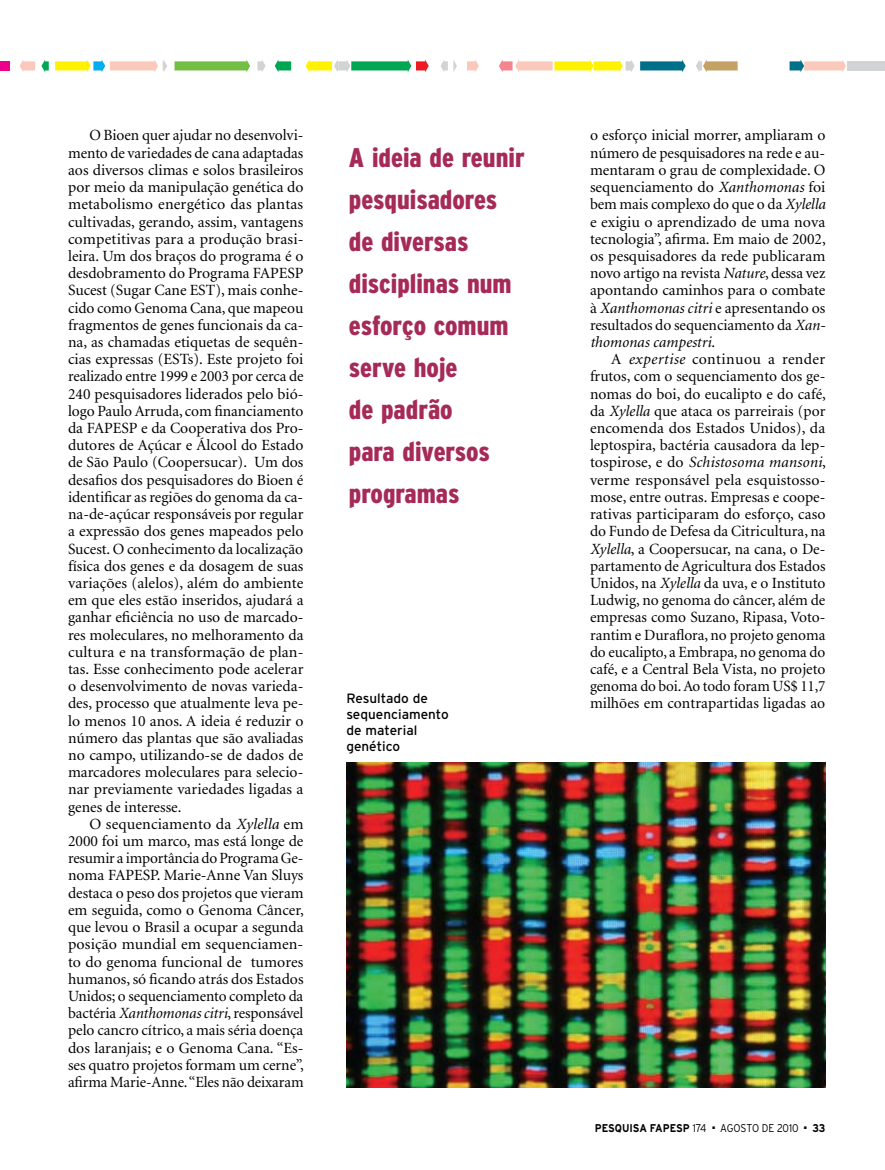
<style>
.page{position:relative;width:885px;height:1170px;background:#fff}
.page>*{position:absolute;margin:0;border:0;box-sizing:border-box;transform-origin:0 0}
.t1{font:900 condensed 27px/42px "Interstate";color:#a62a57}
.t2{font:15.6px/17.2px "Minion";color:#000;text-align:justify}
.t3{font:13.5px/15.8px "Interstate";color:#000}
.t4{font:700 11.25px "Interstate";color:#000;scale:.9 1}
.t5{font:300 11.25px "Interstate";color:#000;scale:.9 1}
.s1{font-style:italic}
.s2{font-weight:300}
</style>
<div class="page">
<img style="left:346px;top:762px;width:479px;height:324px">
<div style="left:0;top:61px;width:10px;height:9px;background:#ec008c"></div>
<svg style="left:20px;top:60px;width:15px;height:12px"></svg>
<svg style="left:41px;top:60px;width:8px;height:12px"></svg>
<svg style="left:55px;top:60px;width:112px;height:12px"></svg>
<svg style="left:174px;top:60px;width:76px;height:12px"></svg>
<svg style="left:257px;top:60px;width:8px;height:12px"></svg>
<svg style="left:275px;top:60px;width:16px;height:12px"></svg>
<svg style="left:306px;top:60px;width:122px;height:12px"></svg>
<svg style="left:441px;top:60px;width:16px;height:12px"></svg>
<svg style="left:467px;top:60px;width:12px;height:12px"></svg>
<svg style="left:499px;top:60px;width:135px;height:12px"></svg>
<svg style="left:640px;top:60px;width:45px;height:12px"></svg>
<svg style="left:696px;top:60px;width:41px;height:12px"></svg>
<svg style="left:789px;top:60px;width:57px;height:12px"></svg>
<div style="left:847px;top:61px;width:37px;height:9px;background:#d1d3d4"></div>
<p class="t2" style="left:68px;top:127px;width:237px;text-indent:21px">O Bioen quer ajudar no desenvolvi&shy;mento de variedades de cana adaptadas aos diversos climas e solos brasileiros por meio da manipulação genética do metabolismo energético das plantas cultivadas, gerando, assim, vantagens competitivas para a produção brasi&shy;leira. Um dos braços do programa é o desdobramento do Programa FAPESP Sucest (Sugar Cane EST), mais conhe&shy;cido como Genoma Cana, que mapeou fragmentos de genes funcionais da ca&shy;na, as chamadas etiquetas de sequên&shy;cias expressas (ESTs). Este projeto foi realizado entre 1999 e 2003 por cerca de 240 pesquisadores liderados pelo bió&shy;logo Paulo Arruda, com financiamento da FAPESP e da Cooperativa dos Pro&shy;dutores de Açúcar e Álcool do Estado de São Paulo (Coopersucar). Um dos desafios dos pesquisadores do Bioen é identificar as regiões do genoma da ca&shy;na-de-açúcar responsáveis por regular a expressão dos genes mapeados pelo Sucest. O conhecimento da localização física dos genes e da dosagem de suas variações (alelos), além do ambiente em que eles estão inseridos, ajudará a ganhar eficiência no uso de marcado&shy;res moleculares, no melhoramento da cultura e na transformação de plan&shy;tas. Esse conhecimento pode acelerar o desenvolvimento de novas varieda&shy;des, processo que atualmente leva pe&shy;lo menos 10 anos. A ideia é reduzir o número das plantas que são avaliadas no campo, utilizando-se de dados de marcadores moleculares para selecio&shy;nar previamente variedades ligadas a genes de interesse.</p>
<p class="t2" style="left:68px;top:815px;width:237px;text-indent:21px">O sequenciamento da <span class="s1">Xylella</span> em 2000 foi um marco, mas está longe de resumir a importância do Programa Ge&shy;noma FAPESP. Marie-Anne Van Sluys destaca o peso dos projetos que vieram em seguida, como o Genoma Câncer, que levou o Brasil a ocupar a segunda posição mundial em sequenciamen&shy;to do genoma funcional de tumores humanos, só ficando atrás dos Estados Unidos; o sequenciamento completo da bactéria <span class="s1">Xanthomonas citri</span>, responsável pelo cancro cítrico, a mais séria doença dos laranjais; e o Genoma Cana. “Es&shy;ses quatro projetos formam um cerne”, afirma Marie-Anne. “Eles não deixaram</p>
<h1 class="t1" style="left:349px;top:136px;width:177px">A ideia de reunir pesquisadores de diversas disciplinas num esforço comum serve hoje<br>de padrão<br>para diversos programas</h1>
<p class="t3" style="left:346px;top:690px;width:104px">Resultado de sequenciamento de material genético</p>
<p class="t2" style="left:590px;top:127px;width:237px">o esforço inicial morrer, ampliaram o número de pesquisadores na rede e au&shy;mentaram o grau de complexidade. O sequenciamento do <span class="s1">Xanthomonas</span> foi bem mais complexo do que o da <span class="s1">Xylella </span>e exigiu o aprendizado de uma nova tecnologia”, afirma. Em maio de 2002, os pesquisadores da rede publicaram novo artigo na revista <span class="s1">Nature</span>, dessa vez apontando caminhos para o combate à <span class="s1">Xanthomonas citri</span> e apresentando os resultados do sequenciamento da <span class="s1">Xan&shy;thomonas campestri</span>.</p>
<p class="t2" style="left:590px;top:351px;width:237px;text-indent:21px">A <span class="s1">expertise</span> continuou a render frutos, com o sequenciamento dos ge&shy;nomas do boi, do eucalipto e do café, da <span class="s1">Xylella</span> que ataca os parreirais (por encomenda dos Estados Unidos), da leptospira, bactéria causadora da lep&shy;tospirose, e do <span class="s1">Schistosoma mansoni</span>, verme responsável pela esquistosso&shy;mose, entre outras. Empresas e coope&shy;rativas participaram do esforço, caso do Fundo de Defesa da Citricultura, na <span class="s1">Xylella</span>, a Coopersucar, na cana, o De&shy;partamento de Agricultura dos Estados Unidos, na <span class="s1">Xylella</span> da uva, e o Instituto Ludwig, no genoma do câncer, além de empresas como Suzano, Ripasa, Voto&shy;rantim e Duraflora, no projeto genoma do eucalipto, a Embrapa, no genoma do café, e a Central Bela Vista, no projeto genoma do boi. Ao todo foram US$ 11,7 milhões em contrapartidas ligadas ao</p>
<p class="t4" style="left:594px;top:1121px;width:125px">PESQUISA FAPESP <span class="s2">174</span></p>
<p class="t5" style="left:712px;top:1121px;width:97px">■ AGOSTO DE 2010</p>
<p class="t4" style="left:804px;top:1121px;width:25px">■ 33</p>
</div>
